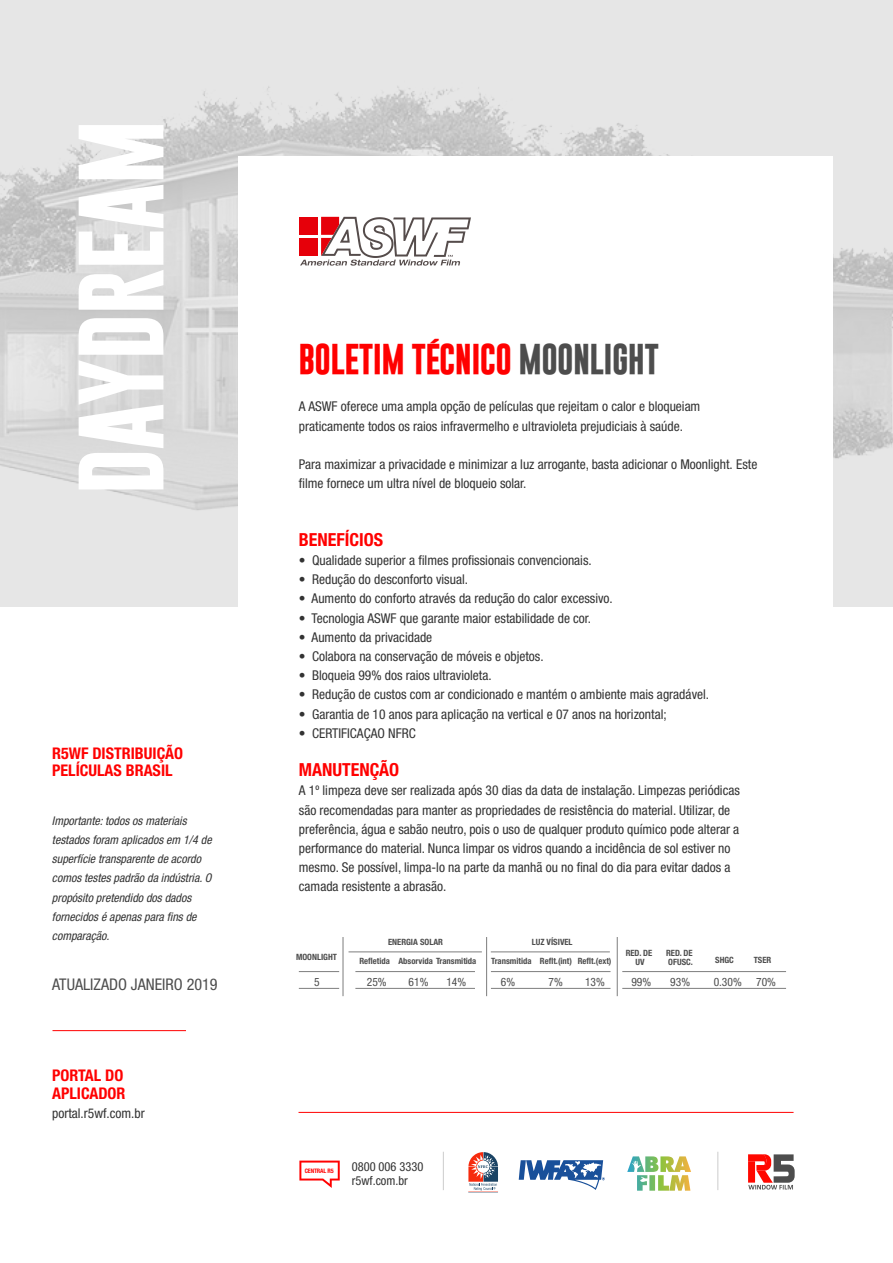
<style>
.page{position:relative;width:893px;height:1263px;background:#fff}
.page>*{position:absolute;margin:0;border:0;box-sizing:border-box;transform-origin:0 0}
.t1{font:700 86.7px "Gobold";letter-spacing:-.02em;color:#fff}
.t2{font:700 31.2px "Gobold";letter-spacing:-.02em;color:#f00}
.t3{font:700 condensed 18px "Helvetica Neue LT Std";color:#f00}
.t4{font:700 condensed 16.05px/17.2px "Helvetica Neue LT Std";color:#f00}
.t5{font:condensed 16.05px "Helvetica Neue LT Std";color:#4d4d4d}
.t6{font:condensed 13.5px/19.2px "Helvetica Neue LT Std";color:#333}
.t7{font:condensed 12.45px/14.2px "Helvetica Neue LT Std";color:#333}
.t8{font:italic condensed 12px/19.2px "Helvetica Neue LT Std";color:#333}
.t9{font:condensed 11.55px "Helvetica Neue LT Std";color:#4d4d4d}
.t10{font:700 condensed 8.7px/9px "Helvetica Neue LT Std";color:#4d4d4d;text-align:center}
.t11{font:700 condensed 6.15px "Helvetica Neue LT Std";letter-spacing:-.02em;color:#f00}
.s1{color:#4d4d4d}
</style>
<div class="page">
<div style="left:0;top:0;width:893px;height:606px;background:#e6e6e6"></div>
<img style="left:0;top:86px;width:893px;height:443px">
<div style="left:238px;top:156px;width:594px;height:471px;background:#fff"></div>
<hr style="left:52px;top:1030px;width:134px;height:1px;background:#f00">
<hr style="left:298px;top:1112px;width:496px;height:1px;background:#f00">
<svg style="left:300px;top:217px;width:171px;height:49px"></svg>
<div style="left:299px;top:238px;width:18px;height:18px;background:#e6000a"></div>
<div style="left:299px;top:217px;width:18px;height:18px;background:#e6000a"></div>
<hr style="left:299px;top:988px;width:40px;height:1px;background:#808080">
<hr style="left:299px;top:971px;width:40px;height:1px;background:#808080">
<hr style="left:349px;top:951px;width:133px;height:1px;background:#808080">
<hr style="left:491px;top:951px;width:119px;height:1px;background:#808080">
<hr style="left:491px;top:988px;width:119px;height:1px;background:#808080">
<hr style="left:491px;top:971px;width:119px;height:1px;background:#808080">
<hr style="left:355px;top:988px;width:120px;height:1px;background:#808080">
<hr style="left:355px;top:971px;width:120px;height:1px;background:#808080">
<hr style="left:622px;top:988px;width:164px;height:1px;background:#808080">
<hr style="left:622px;top:971px;width:164px;height:1px;background:#808080">
<hr style="left:486px;top:937px;width:1px;height:59px;background:#808080">
<hr style="left:617px;top:937px;width:1px;height:59px;background:#808080">
<hr style="left:342px;top:937px;width:1px;height:59px;background:#808080">
<svg style="left:748px;top:1154px;width:47px;height:35px"></svg>
<svg style="left:299px;top:1160px;width:41px;height:28px"></svg>
<hr style="left:443px;top:1152px;width:1px;height:38px;background:#ccc">
<hr style="left:717px;top:1152px;width:1px;height:38px;background:#ccc">
<svg style="left:468px;top:1152px;width:30px;height:41px"></svg>
<svg style="left:627px;top:1156px;width:64px;height:35px"></svg>
<svg style="left:519px;top:1160px;width:86px;height:30px"></svg>
<h1 class="t1" style="left:65px;top:495px;width:377px;rotate:-90deg">DAYDREAM</h1>
<p class="t4" style="left:52px;top:744px;width:132px">R5WF DISTRIBUIÇÃO<br>PELÍCULAS BRASIL</p>
<p class="t8" style="left:52px;top:811px;width:161px">Importante: todos os materiais testados foram aplicados em 1/4 de superfície transparente de acordo comos testes padrão da indústria. O propósito pretendido dos dados fornecidos é apenas para fins de comparação.</p>
<p class="t5" style="left:52px;top:975px;width:167px">ATUALIZADO JANEIRO 2019</p>
<p class="t4" style="left:52px;top:1067px;width:75px">PORTAL DO<br>APLICADOR</p>
<p class="t6" style="left:52px;top:1103px;width:94px">portal.r5wf.com.br</p>
<h2 class="t2" style="left:299px;top:338px;width:362px">BOLETIM TÉCNICO <span class="s1">MOONLIGHT</span></h2>
<p class="t6" style="left:299px;top:397px;width:403px">A ASWF oferece uma ampla opção de películas que rejeitam o calor e bloqueiam praticamente todos os raios infravermelho e ultravioleta prejudiciais à saúde.</p>
<p class="t6" style="left:299px;top:454px;width:460px">Para maximizar a privacidade e minimizar a luz arrogante, basta adicionar o Moonlight. Este filme fornece um ultra nível de bloqueio solar.</p>
<h3 class="t3" style="left:299px;top:528px;width:86px">BENEFÍCIOS</h3>
<p class="t6" style="left:299px;top:550px;width:294px">• Qualidade superior a filmes profissionais convencionais.</p>
<p class="t6" style="left:299px;top:570px;width:171px">• Redução do desconforto visual.</p>
<p class="t6" style="left:299px;top:589px;width:315px">• Aumento do conforto através da redução do calor excessivo.</p>
<p class="t6" style="left:299px;top:608px;width:294px">• Tecnologia ASWF que garante maior estabilidade de cor.</p>
<p class="t6" style="left:299px;top:627px;width:135px">• Aumento da privacidade</p>
<p class="t6" style="left:299px;top:646px;width:246px">• Colabora na conservação de móveis e objetos.</p>
<p class="t6" style="left:299px;top:666px;width:194px">• Bloqueia 99% dos raios ultravioleta.</p>
<p class="t6" style="left:299px;top:685px;width:412px">• Redução de custos com ar condicionado e mantém o ambiente mais agradável.</p>
<p class="t6" style="left:299px;top:704px;width:369px">• Garantia de 10 anos para aplicação na vertical e 07 anos na horizontal;</p>
<p class="t6" style="left:299px;top:723px;width:118px">• CERTIFICAÇAO NFRC</p>
<h3 class="t3" style="left:299px;top:759px;width:102px">MANUTENÇÃO</h3>
<p class="t6" style="left:299px;top:781px;width:443px">A 1º limpeza deve ser realizada após 30 dias da data de instalação. Limpezas periódicas são recomendadas para manter as propriedades de resistência do material. Utilizar, de preferência, água e sabão neutro, pois o uso de qualquer produto químico pode alterar a performance do material. Nunca limpar os vidros quando a incidência de sol estiver no mesmo. Se possível, limpa-lo na parte da manhã ou no final do dia para evitar dados a camada resistente a abrasão.</p>
<p class="t10" style="left:296px;top:952px;width:42px">MOONLIGHT</p>
<p class="t10" style="left:388px;top:937px;width:56px">ENERGIA SOLAR</p>
<p class="t10" style="left:359px;top:957px;width:119px">Refletida Absorvida Transmitida</p>
<p class="t10" style="left:532px;top:937px;width:42px">LUZ VÍSIVEL</p>
<p class="t10" style="left:491px;top:957px;width:122px">Transmitida Reflt.(int) Reflt.(ext)</p>
<p class="t10" style="left:626px;top:948px;width:28px">RED. DE<br>UV</p>
<p class="t10" style="left:666px;top:948px;width:28px;text-align:left">RED. DE<br>OFUSC.</p>
<p class="t10" style="left:715px;top:955px;width:20px">SHGC</p>
<p class="t10" style="left:754px;top:955px;width:19px">TSER</p>
<p class="t9" style="left:314px;top:975px;width:7px">5</p>
<p class="t9" style="left:501px;top:975px;width:16px">6%</p>
<p class="t9" style="left:549px;top:975px;width:16px">7%</p>
<p class="t9" style="left:585px;top:975px;width:21px">13%</p>
<p class="t9" style="left:631px;top:975px;width:21px">99%</p>
<p class="t9" style="left:670px;top:975px;width:21px">93%</p>
<p class="t9" style="left:714px;top:975px;width:30px">0.30%</p>
<p class="t9" style="left:756px;top:975px;width:21px">70%</p>
<p class="t9" style="left:367px;top:975px;width:21px">25%</p>
<p class="t9" style="left:409px;top:975px;width:21px">61%</p>
<p class="t9" style="left:446px;top:975px;width:21px">14%</p>
<p class="t11" style="left:305px;top:1167px;width:31px">CENTRAL R5</p>
<p class="t7" style="left:352px;top:1159px;width:73px">0800 006 3330 r5wf.com.br</p>
</div>
